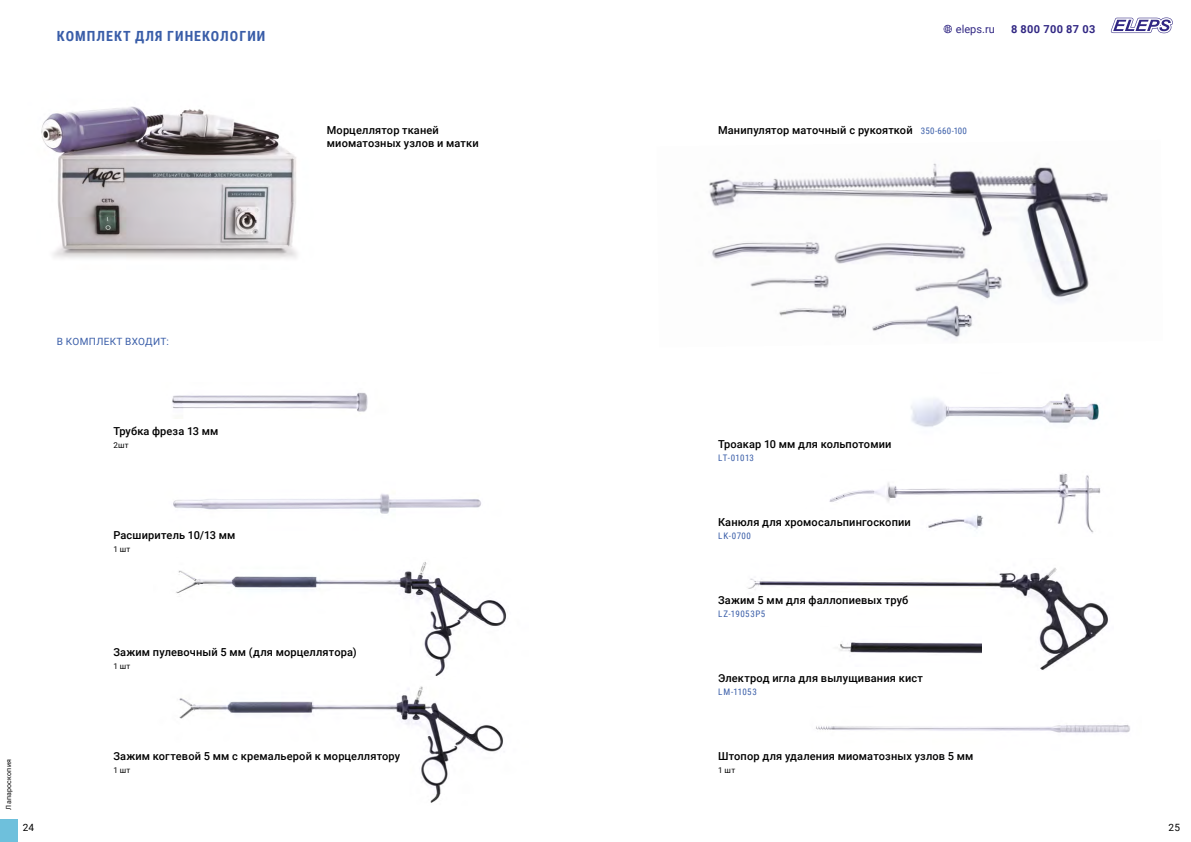
<style>
.page{position:relative;width:1191px;height:842px;background:#fff}
.page>*{position:absolute;margin:0;border:0;box-sizing:border-box;transform-origin:0 0}
.t1{font:700 14px "Roboto Condensed";letter-spacing:.075em;color:#395da8}
.t2{font:500 11px/13px "Roboto";letter-spacing:.01em;color:#000}
.t3{font:700 11px "Roboto";letter-spacing:.035em;color:#312783}
.t4{font:11px "Roboto";color:#312783}
.t5{font:10px "Roboto";letter-spacing:.035em;color:#395da8}
.t6{font:10px "Roboto";color:#000}
.t7{font:9px "Roboto Condensed";letter-spacing:.05em;color:#395da8}
.t8{font:8px "Roboto";letter-spacing:.03em;color:#000}
.t9{font:7px "Roboto";letter-spacing:.035em;color:#000}
.s1{font-family:"Roboto Condensed";font-weight:400;font-size:9px;color:#395da8}
</style>
<div class="page">
<div style="left:0;top:819px;width:18px;height:23px;background:#6ec0dc"></div>
<svg style="left:943px;top:24px;width:9px;height:10px"></svg>
<svg style="left:1110px;top:18px;width:62px;height:15px"></svg>
<img style="left:816px;top:725px;width:314px;height:8px">
<img style="left:173px;top:494px;width:308px;height:20px">
<img style="left:179px;top:686px;width:324px;height:117px">
<img style="left:176px;top:562px;width:331px;height:114px">
<img style="left:41px;top:106px;width:256px;height:153px">
<img style="left:172px;top:392px;width:196px;height:20px">
<img style="left:911px;top:393px;width:188px;height:34px">
<img style="left:829px;top:473px;width:272px;height:60px">
<img style="left:748px;top:567px;width:360px;height:103px">
<img style="left:709px;top:163px;width:399px;height:175px">
<img style="left:760px;top:626px;width:221px;height:40px">
<p class="t1" style="left:57px;top:26px;width:210px">КОМПЛЕКТ ДЛЯ ГИНЕКОЛОГИИ</p>
<p class="t2" style="left:327px;top:123px;width:153px">Морцеллятор тканей миоматозных узлов и матки</p>
<p class="t4" style="left:956px;top:22px;width:40px">eleps.ru</p>
<p class="t3" style="left:1011px;top:22px;width:86px">8 800 700 87 03</p>
<p class="t2" style="left:718px;top:123px;width:250px">Манипулятор маточный с рукояткой <span class="s1">350-660-100</span></p>
<p class="t5" style="left:57px;top:334px;width:114px">В КОМПЛЕКТ ВХОДИТ:</p>
<p class="t2" style="left:113px;top:424px;width:106px">Трубка фреза 13 мм</p>
<p class="t8" style="left:113px;top:439px;width:17px">2шт</p>
<p class="t2" style="left:718px;top:437px;width:175px">Троакар 10 мм для кольпотомии</p>
<p class="t7" style="left:718px;top:451px;width:37px">LT-01013</p>
<p class="t2" style="left:113px;top:528px;width:123px">Расширитель 10/13 мм</p>
<p class="t8" style="left:113px;top:543px;width:19px">1 шт</p>
<p class="t2" style="left:113px;top:645px;width:245px">Зажим пулевочный 5 мм (для морцеллятора)</p>
<p class="t8" style="left:113px;top:660px;width:19px">1 шт</p>
<p class="t2" style="left:718px;top:515px;width:194px">Канюля для хромосальпингоскопии</p>
<p class="t7" style="left:718px;top:529px;width:34px">LK-0700</p>
<p class="t2" style="left:718px;top:593px;width:192px">Зажим 5 мм для фаллопиевых труб</p>
<p class="t7" style="left:718px;top:607px;width:49px">LZ-19053P5</p>
<p class="t2" style="left:718px;top:671px;width:206px">Электрод игла для вылущивания кист</p>
<p class="t7" style="left:718px;top:685px;width:40px">LM-11053</p>
<p class="t9" style="left:4px;top:809px;width:52px;rotate:-90deg">Лапароскопия</p>
<p class="t2" style="left:113px;top:749px;width:288px">Зажим когтевой 5 мм с кремальерой к морцеллятору</p>
<p class="t8" style="left:113px;top:764px;width:19px">1 шт</p>
<p class="t2" style="left:718px;top:749px;width:257px">Штопор для удаления миоматозных узлов 5 мм</p>
<p class="t8" style="left:718px;top:764px;width:19px">1 шт</p>
<p class="t6" style="left:23px;top:820px;width:13px">24</p>
<p class="t6" style="left:1168px;top:820px;width:13px">25</p>
</div>
